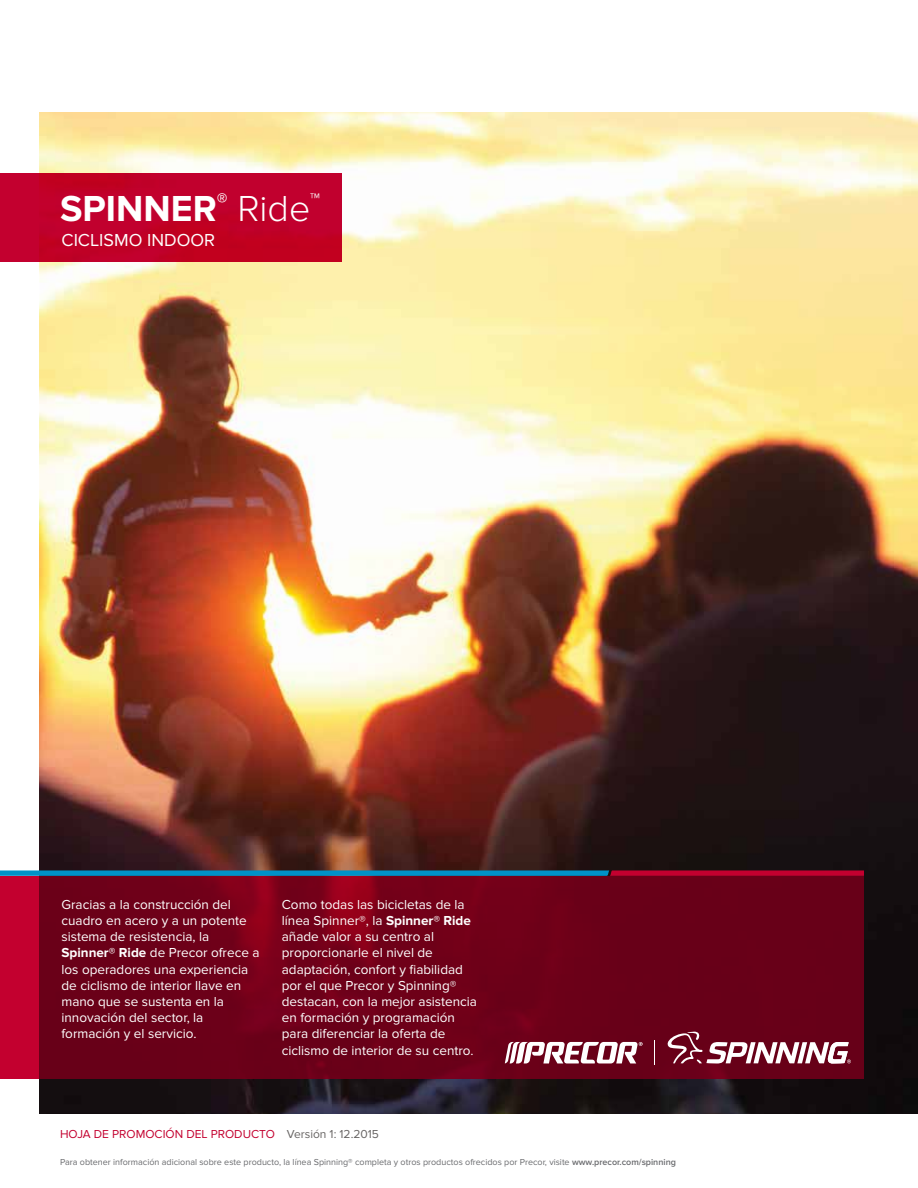
<style>
.page{position:relative;width:918px;height:1188px;background:#fff}
.page>*{position:absolute;margin:0;border:0;box-sizing:border-box;transform-origin:0 0}
.t1{font:700 37.5px "Proxima Nova";color:#fff}
.t2{font:18px "Proxima Nova";color:#fff}
.t3{font:13.5px/16.2px "Proxima Nova";color:#fff}
.t4{font:12px "Proxima Nova";color:#c3002f}
.t5{font:9px "Proxima Nova";color:#696a6d}
.s1{font-weight:300}
.s2{font-weight:700}
.s3{color:#676463}
.s4{font-weight:600}
</style>
<div class="page">
<img style="left:40px;top:112px;width:878px;height:1001px">
<div style="left:0;top:173px;width:342px;height:88px;background:linear-gradient(to right,#c1002b,#c00027)"></div>
<svg style="left:0;top:870px;width:864px;height:6px;background:#395f8d"></svg>
<svg style="left:0;top:876px;width:864px;height:203px;background:#710019"></svg>
<svg style="left:655px;top:1040px;width:1px;height:25px"></svg>
<svg style="left:505px;top:1042px;width:138px;height:21px"></svg>
<svg style="left:667px;top:1032px;width:184px;height:32px"></svg>
<h1 class="t1" style="left:60px;top:187px;width:262px">SPINNER<sup>®</sup> <span class="s1">Ride</span><sup>™</sup></h1>
<h2 class="t2" style="left:62px;top:230px;width:155px">CICLISMO INDOOR</h2>
<p class="t3" style="left:62px;top:896px;width:200px">Gracias a la construcción del cuadro en acero y a un potente sistema de resistencia, la<br><span class="s2">Spinner® Ride</span> de Precor ofrece a los operadores una experiencia de ciclismo de interior llave en mano que se sustenta en la innovación del sector, la formación y el servicio.</p>
<p class="t3" style="left:282px;top:896px;width:197px">Como todas las bicicletas de la línea Spinner®, la <span class="s2">Spinner® Ride </span>añade valor a su centro al proporcionarle el nivel de adaptación, confort y fiabilidad por el que Precor y Spinning® destacan, con la mejor asistencia en formación y programación para diferenciar la oferta de ciclismo de interior de su centro.</p>
<p class="t4" style="left:60px;top:1128px;width:321px">HOJA DE PROMOCIÓN DEL PRODUCTO <span class="s3">Versión 1: 12.2015</span></p>
<p class="t5" style="left:60px;top:1157px;width:618px">Para obtener información adicional sobre este producto, la línea Spinning® completa y otros productos ofrecidos por Precor, visite <span class="s4">www.precor.com/spinning</span></p>
</div>
